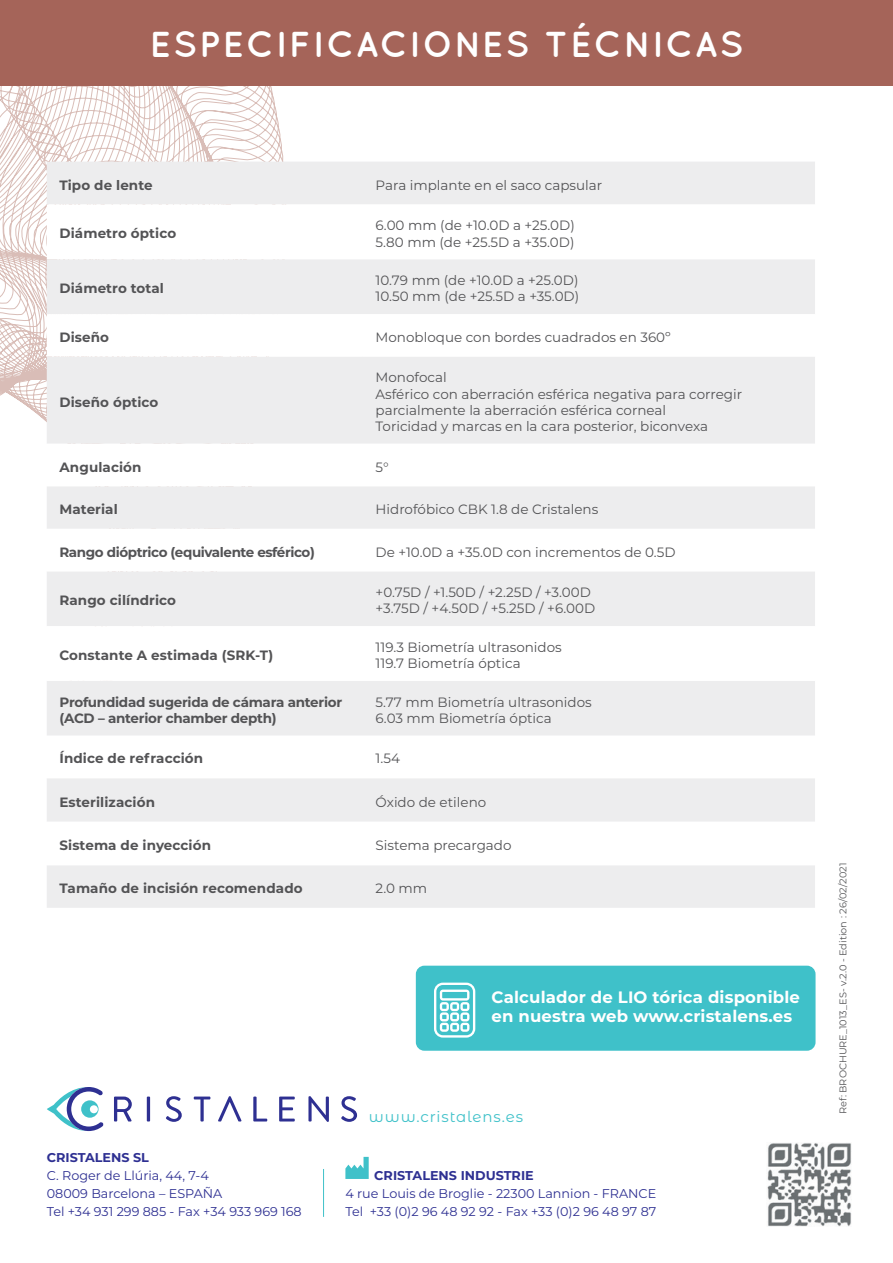
<style>
.page{position:relative;width:893px;height:1263px;background:#fff}
.page>*{position:absolute;margin:0;border:0;box-sizing:border-box;transform-origin:0 0}
.t1{font:700 36px "Quicksand";letter-spacing:.06em;color:#fff}
.t2{font:700 16.5px/19.8px "Montserrat";letter-spacing:.01em;color:#fff}
.t3{font:15px "Montserrat Alternates";letter-spacing:.06em;color:#3fc1c9}
.t4{font:13.5px/16.2px "Montserrat";color:#535355}
.t5{font:700 13.5px "Montserrat";letter-spacing:.005em;color:#535355}
.t6{font:700 13.5px/16.2px "Montserrat";letter-spacing:-.02em;color:#535355}
.t7{font:700 13.5px "Montserrat";letter-spacing:-.03em;color:#535355}
.t8{font:12.75px/18px "Montserrat";color:#2e3092}
.t9{font:700 12.75px "Montserrat";color:#2e3092}
.t10{font:9.75px "Montserrat";color:#535355}
.s1{color:#57585a}
</style>
<div class="page">
<svg style="left:0;top:85px;width:290px;height:338px"></svg>
<div style="left:0;top:0;width:893px;height:85px;background:#a56459"></div>
<div style="left:47px;top:162px;width:768px;height:746px;background:#ededee"></div>
<svg style="left:47px;top:204px;width:768px;height:661px;fill:#ededee"></svg>
<div style="left:416px;top:966px;width:399px;height:85px;background:#3fc1c9;border-radius:9px"></div>
<svg style="left:434px;top:983px;width:41px;height:54px"></svg>
<img style="left:767px;top:1142px;width:85px;height:85px">
<svg style="left:114px;top:1096px;width:18px;height:25px"></svg>
<hr style="left:147px;top:1096px;width:3px;height:25px;background:#2e3092">
<svg style="left:166px;top:1096px;width:16px;height:26px"></svg>
<svg style="left:194px;top:1096px;width:16px;height:25px"></svg>
<svg style="left:253px;top:1096px;width:14px;height:25px"></svg>
<svg style="left:279px;top:1096px;width:16px;height:25px"></svg>
<svg style="left:308px;top:1096px;width:21px;height:26px"></svg>
<svg style="left:341px;top:1096px;width:16px;height:26px"></svg>
<svg style="left:218px;top:1096px;width:23px;height:25px"></svg>
<svg style="left:47px;top:1087px;width:57px;height:44px"></svg>
<svg style="left:345px;top:1157px;width:24px;height:22px"></svg>
<hr style="left:323px;top:1169px;width:1px;height:48px;background:#3fc1c9">
<p class="t1" style="left:150px;top:23px;width:595px">ESPECIFICACIONES TÉCNICAS</p>
<p class="t5" style="left:60px;top:175px;width:95px">Tipo de lente</p>
<p class="t4" style="left:376px;top:176px;width:228px">Para implante en el saco capsular</p>
<p class="t5" style="left:60px;top:224px;width:118px">Diámetro óptico</p>
<p class="t4" style="left:376px;top:217px;width:201px">6.00 mm (de +10.0D a +25.0D)</p>
<p class="t4" style="left:376px;top:233px;width:200px">5.80 mm (de +25.5D a +35.0D)</p>
<p class="t5" style="left:60px;top:279px;width:106px">Diámetro total</p>
<p class="t4" style="left:376px;top:272px;width:204px">10.79 mm (de +10.0D a +25.0D)</p>
<p class="t4" style="left:376px;top:288px;width:205px">10.50 mm (de +25.5D a +35.0D)</p>
<p class="t5" style="left:60px;top:327px;width:51px">Diseño</p>
<p class="t4" style="left:376px;top:328px;width:297px">Monobloque con bordes cuadrados en 360º</p>
<p class="t5" style="left:60px;top:392px;width:100px">Diseño óptico</p>
<p class="t4" style="left:376px;top:369px;width:73px">Monofocal</p>
<p class="t4" style="left:376px;top:385px;width:368px">Asférico con aberración esférica negativa para corregir parcialmente la aberración esférica corneal</p>
<p class="t4" style="left:376px;top:418px;width:334px">Toricidad y marcas en la cara posterior, biconvexa</p>
<p class="t5" style="left:60px;top:457px;width:84px">Angulación</p>
<p class="t4" style="left:376px;top:458px;width:15px">5°</p>
<p class="t5" style="left:60px;top:499px;width:60px">Material</p>
<p class="t4" style="left:376px;top:501px;width:224px">Hidrofóbico CBK 1.8 de Cristalens</p>
<p class="t7" style="left:60px;top:542px;width:257px">Rango dióptrico (equivalente esférico)</p>
<p class="t4" style="left:376px;top:543px;width:301px">De +10.0D a +35.0D con incrementos de 0.5D</p>
<p class="t5" style="left:60px;top:591px;width:118px">Rango cilíndrico</p>
<p class="t4" style="left:376px;top:584px;width:217px">+0.75D / +1.50D / +2.25D / +3.00D</p>
<p class="t4" style="left:376px;top:600px;width:221px">+3.75D / +4.50D / +5.25D / +6.00D</p>
<p class="t5" style="left:60px;top:645px;width:215px">Constante A estimada (SRK-T)</p>
<p class="t4" style="left:376px;top:639px;width:188px">119.3 Biometría ultrasonidos</p>
<p class="t4" style="left:376px;top:655px;width:147px">119.7 Biometría óptica</p>
<p class="t6" style="left:60px;top:693px;width:284px">Profundidad sugerida de cámara anterior (ACD – anterior chamber depth)</p>
<p class="t4" style="left:376px;top:693px;width:218px">5.77 mm Biometría ultrasonidos</p>
<p class="t4" style="left:376px;top:709px;width:178px">6.03 mm Biometría óptica</p>
<p class="t5" style="left:60px;top:749px;width:145px">Índice de refracción</p>
<p class="t4" style="left:376px;top:750px;width:26px">1.54</p>
<p class="t5" style="left:60px;top:792px;width:97px">Esterilización</p>
<p class="t4" style="left:376px;top:793px;width:112px">Óxido de etileno</p>
<p class="t5" style="left:60px;top:835px;width:153px">Sistema de inyección</p>
<p class="t4" style="left:376px;top:837px;width:137px">Sistema precargado</p>
<p class="t5" style="left:60px;top:878px;width:245px">Tamaño de incisión recomendado</p>
<p class="t4" style="left:376px;top:880px;width:53px">2.0 mm</p>
<p class="t2" style="left:492px;top:986px;width:310px">Calculador de LIO tórica disponible en nuestra web www.cristalens.es</p>
<p class="t9" style="left:47px;top:1148px;width:104px">CRISTALENS SL</p>
<p class="t8" style="left:47px;top:1166px;width:177px">C. Roger de Llúria, 44, 7-4<br>08009 Barcelona – ESPAÑA</p>
<p class="t8" style="left:47px;top:1202px;width:256px">Tel +34 931 299 885 - Fax +34 933 969 168</p>
<p class="t3" style="left:369px;top:1106px;width:156px">www.cristalens.es</p>
<p class="t9" style="left:374px;top:1166px;width:161px">CRISTALENS INDUSTRIE</p>
<p class="t8" style="left:345px;top:1184px;width:312px">4 rue Louis de Broglie - 22300 Lannion - FRANCE</p>
<p class="t8" style="left:345px;top:1202px;width:313px">Tel +33 (0)2 96 48 92 92 - Fax +33 (0)2 96 48 97 87</p>
<p class="t10" style="left:836px;top:1114px;width:253px;rotate:-90deg">Ref: BROCHURE_1013_ES- v.2.0 - Edition : <span class="s1">26/02/2021</span></p>
</div>
